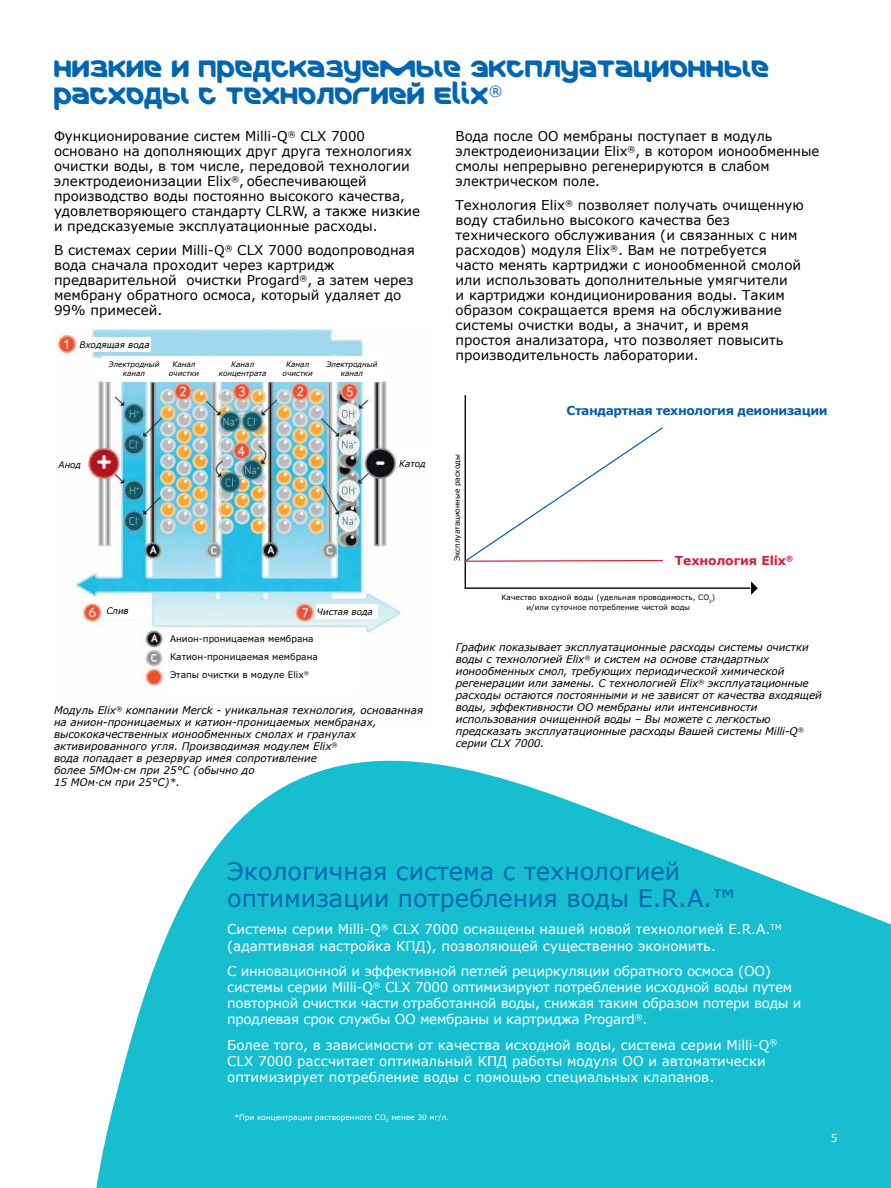
<style>
.page{position:relative;width:891px;height:1188px;background:#fff}
.page>*{position:absolute;margin:0;border:0;box-sizing:border-box;transform-origin:0 0}
.t1{font:24px/27px "Verdana";color:#0066b3}
.t2{font:24px/27px "Merck";color:#0066b3}
.t3{font:13.5px/15px "Verdana";color:#000}
.t4{font:13.5px/16.2px "Verdana";color:#fff}
.t5{font:13.5px/16.2px "Verdana";letter-spacing:-.02em;color:#fff}
.t6{font:700 12.3px "Verdana";letter-spacing:-.03em;color:#085daa}
.t7{font:700 12.3px "Verdana";letter-spacing:-.005em;color:#d61e39}
.t8{font:italic 10.5px/12px "Verdana";letter-spacing:-.01em;color:#000}
.t9{font:10.5px "Verdana";color:#fff}
.t10{font:9px/18px "Verdana";color:#000}
.t11{font:italic 9px "Verdana";color:#000}
.t12{font:italic 7.5px/9px "Verdana";color:#000;text-align:center}
.t13{font:7.5px "Verdana";color:#fff}
.t14{font:7.35px/9.9px "Verdana";letter-spacing:.005em;color:#010101;text-align:center}
</style>
<div class="page">
<svg style="left:96px;top:760px;width:795px;height:428px;fill:#16becf"></svg>
<svg style="left:464px;top:395px;width:287px;height:194px"></svg>
<svg style="left:751px;top:581px;width:7px;height:14px"></svg>
<svg style="left:464px;top:426px;width:200px;height:137px"></svg>
<img style="left:55px;top:328px;width:349px;height:362px">
<div style="left:166px;top:631px;width:188px;height:59px;background:#fff"></div>
<div style="left:316px;top:604px;width:61px;height:15px;background:#fff"></div>
<div style="left:105px;top:602px;width:39px;height:17px;background:#fff"></div>
<div style="left:58px;top:458px;width:30px;height:14px;background:#fff"></div>
<div style="left:398px;top:455px;width:36px;height:17px;background:#fff"></div>
<div style="left:152px;top:358px;width:63px;height:24px;background:#fff"></div>
<div style="left:266px;top:358px;width:63px;height:24px;background:#fff"></div>
<div style="left:213px;top:358px;width:63px;height:24px;background:#fff"></div>
<div style="left:102px;top:358px;width:63px;height:24px;background:#fff"></div>
<div style="left:320px;top:358px;width:63px;height:24px;background:#fff"></div>
<div style="left:152px;top:356px;width:63px;height:24px;background:#fff"></div>
<div style="left:266px;top:356px;width:63px;height:24px;background:#fff"></div>
<div style="left:213px;top:356px;width:63px;height:24px;background:#fff"></div>
<div style="left:102px;top:356px;width:63px;height:24px;background:#fff"></div>
<div style="left:320px;top:356px;width:63px;height:24px;background:#fff"></div>
<div style="left:78px;top:337px;width:73px;height:15px;background:#fff"></div>
<h1 class="t2" style="left:54px;top:52px;width:717px">Низкие и предсказуемые эксплуатационные расходы с технологией Elix<sup>®</sup></h1>
<p class="t3" style="left:54px;top:129px;width:368px">Функционирование систем Milli-Q<sup>®</sup> CLX 7000 основано на дополняющих друг друга технологиях очистки воды, в том числе, передовой технологии электродеионизации Elix<sup>®</sup>, обеспечивающей производство воды постоянно высокого качества, удовлетворяющего стандарту CLRW, а также низкие и предсказуемые эксплуатационные расходы.</p>
<p class="t3" style="left:54px;top:243px;width:362px">В системах серии Milli-Q<sup>®</sup> CLX 7000 водопроводная вода сначала проходит через картридж предварительной очистки Progard<sup>®</sup>, а затем через мембрану обратного осмоса, который удаляет до 99% примесей.</p>
<p class="t11" style="left:79px;top:338px;width:72px">Входящая вода</p>
<p class="t12" style="left:109px;top:359px;width:52px">Электродный канал</p>
<p class="t12" style="left:326px;top:359px;width:52px">Электродный канал</p>
<p class="t12" style="left:169px;top:359px;width:32px">Канал очистки</p>
<p class="t12" style="left:283px;top:359px;width:32px">Канал очистки</p>
<p class="t12" style="left:221px;top:359px;width:50px">Канал концентрата</p>
<p class="t12" style="left:109px;top:360px;width:52px">Электродный канал</p>
<p class="t12" style="left:326px;top:360px;width:52px">Электродный канал</p>
<p class="t12" style="left:169px;top:360px;width:32px">Канал очистки</p>
<p class="t12" style="left:283px;top:360px;width:32px">Канал очистки</p>
<p class="t12" style="left:219px;top:360px;width:50px">Канал концентрата</p>
<p class="t12" style="left:221px;top:360px;width:50px">Канал концентрата</p>
<p class="t12" style="left:109px;top:361px;width:52px">Электродный канал</p>
<p class="t12" style="left:326px;top:361px;width:52px">Электродный канал</p>
<p class="t12" style="left:169px;top:361px;width:32px">Канал очистки</p>
<p class="t12" style="left:283px;top:361px;width:32px">Канал очистки</p>
<p class="t12" style="left:221px;top:361px;width:50px">Канал концентрата</p>
<p class="t11" style="left:59px;top:459px;width:24px">Анод</p>
<p class="t11" style="left:399px;top:457px;width:28px">Катод</p>
<p class="t11" style="left:106px;top:605px;width:24px">Слив</p>
<p class="t11" style="left:317px;top:605px;width:58px">Чистая вода</p>
<p class="t10" style="left:170px;top:629px;width:149px">Анион-проницаемая мембрана<br>Катион-проницаемая мембрана<br>Этапы очистки в модуле Elix<sup>®</sup></p>
<p class="t8" style="left:54px;top:704px;width:371px">Модуль Elix<sup>®</sup> компании Merck - уникальная технология, основанная на анион-проницаемых и катион-проницаемых мембранах, высококачественных ионообменных смолах и гранулах активированного угля. Производимая модулем Elix<sup>®<br></sup>вода попадает в резервуар имея сопротивление<br>более 5МОм·см при 25°С (обычно до<br>15 МОм·см при 25°С)*.</p>
<p class="t3" style="left:456px;top:129px;width:365px">Вода после ОО мембраны поступает в модуль электродеионизации Elix<sup>®</sup>, в котором ионообменные смолы непрерывно регенерируются в слабом электрическом поле.</p>
<p class="t3" style="left:456px;top:198px;width:350px">Технология Elix<sup>®</sup> позволяет получать очищенную воду стабильно высокого качества без технического обслуживания (и связанных с ним расходов) модуля Elix<sup>®</sup>. Вам не потребуется часто менять картриджи с ионообменной смолой или использовать дополнительные умягчители<br>и картриджи кондиционирования воды. Таким образом сокращается время на обслуживание системы очистки воды, а значит, и время простоя анализатора, что позволяет повысить производительность лаборатории.</p>
<p class="t14" style="left:452px;top:561px;width:108px;rotate:-90deg">Эксплуатационные расходы</p>
<p class="t6" style="left:567px;top:402px;width:263px">Стандартная технология деионизации</p>
<p class="t7" style="left:675px;top:552px;width:120px">Технология Elix<sup>®</sup></p>
<p class="t14" style="left:501px;top:593px;width:215px">Качество входной воды (удельная проводимость, CO<sub>2</sub>) и/или суточное потребление чистой воды</p>
<p class="t8" style="left:456px;top:641px;width:368px">График показывает эксплуатационные расходы системы очистки воды с технологией Elix<sup>®</sup> и систем на основе стандартных ионообменных смол, требующих периодической химической регенерации или замены. С технологией Elix<sup>®</sup> эксплуатационные расходы остаются постоянными и не зависят от качества входящей воды, эффективности ОО мембраны или интенсивности использования очищенной воды – Вы можете с легкостью предсказать эксплуатационные расходы Вашей системы Milli-Q<sup>® </sup>серии CLX 7000.</p>
<h1 class="t1" style="left:227px;top:858px;width:510px">Экологичная система с технологией оптимизации потребления воды E.R.A.™</h1>
<p class="t4" style="left:227px;top:921px;width:556px">Системы серии Milli-Q<sup>®</sup> CLX 7000 оснащены нашей новой технологией E.R.A.<sup>TM </sup>(адаптивная настройка КПД), позволяющей существенно экономить.</p>
<p class="t5" style="left:227px;top:963px;width:576px">С инновационной и эффективной петлей рециркуляции обратного осмоса (ОО) системы серии Milli-Q<sup>®</sup> CLX 7000 оптимизируют потребление исходной воды путем повторной очистки части отработанной воды, снижая таким образом потери воды и продлевая срок службы ОО мембраны и картриджа Progard<sup>®</sup>.</p>
<p class="t4" style="left:227px;top:1036px;width:552px">Более того, в зависимости от качества исходной воды, система серии Milli-Q<sup>®<br></sup>CLX 7000 рассчитает оптимальный КПД работы модуля ОО и автоматически оптимизирует потребление воды с помощью специальных клапанов.</p>
<p class="t13" style="left:235px;top:1112px;width:216px">*При концентрации растворенного CO<sub>2</sub> менее 30 мг/л.</p>
<p class="t9" style="left:831px;top:1131px;width:8px">5</p>
</div>
